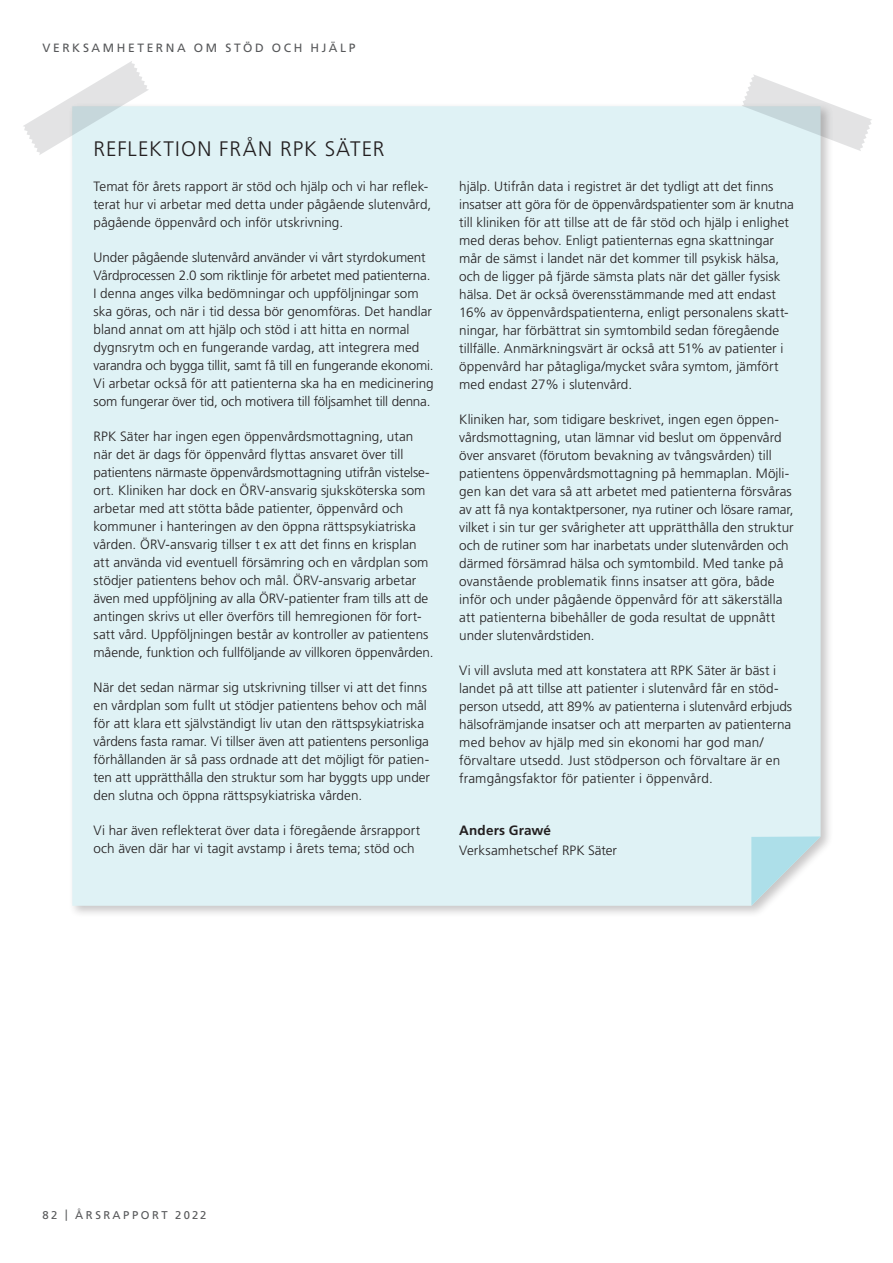
<style>
.page{position:relative;width:893px;height:1263px;background:#fff}
.page>*{position:absolute;margin:0;border:0;box-sizing:border-box;transform-origin:0 0}
.H2_Reflektioner_Rubr{font:300 21px "Frutiger LT Pro";letter-spacing:.045em;color:#231f20}
.Reflektioner_bröd{font:300 13.5px/18px "Frutiger LT Pro";color:#231f20}
.H4_Reflektioner_mell{font:700 13.5px "Frutiger LT Pro";letter-spacing:.015em;color:#231f20}
.Kapitelrubrik_HÖGER{font:12px "Frutiger LT Pro";letter-spacing:.22em;color:#57585a}
.t1{font:11.25px "Frutiger LT Pro";letter-spacing:.22em;color:#57585a}
</style>
<div class="page">
<div style="left:69px;top:103px;width:764px;height:816px;background:#231f20;opacity:.25"></div>
<div style="left:72px;top:106px;width:749px;height:800px;background:#dff2f5"></div>
<svg style="left:751px;top:836px;width:70px;height:70px"></svg>
<svg style="left:741px;top:75px;width:131px;height:76px"></svg>
<svg style="left:23px;top:61px;width:126px;height:94px"></svg>
<p class="Kapitelrubrik_HÖGER" style="left:43px;top:40px;width:314px">VERKSAMHETERNA OM STÖD OCH HJÄLP</p>
<h2 class="H2_Reflektioner_Rubr" style="left:94px;top:137px;width:292px">REFLEKTION FRÅN RPK SÄTER</h2>
<p class="Reflektioner_bröd" style="left:94px;top:177px;width:339px">Temat för årets rapport är stöd och hjälp och vi har reflek&shy;terat hur vi arbetar med detta under pågående slutenvård, pågående öppenvård och inför utskrivning.</p>
<p class="Reflektioner_bröd" style="left:94px;top:248px;width:342px">Under pågående slutenvård använder vi vårt styrdokument Vårdprocessen 2.0 som riktlinje för arbetet med patienterna.<br>I denna anges vilka bedömningar och uppföljningar som ska göras, och när i tid dessa bör genomföras. Det handlar bland annat om att hjälp och stöd i att hitta en normal dygnsrytm och en fungerande vardag, att integrera med varandra och bygga tillit, samt få till en fungerande ekonomi.<br>Vi arbetar också för att patienterna ska ha en medicinering som fungerar över tid, och motivera till följsamhet till denna.</p>
<p class="Reflektioner_bröd" style="left:94px;top:427px;width:342px">RPK Säter har ingen egen öppenvårdsmottagning, utan när det är dags för öppenvård flyttas ansvaret över till patientens närmaste öppenvårdsmottagning utifrån vistelse&shy;ort. Kliniken har dock en ÖRV-ansvarig sjuksköterska som arbetar med att stötta både patienter, öppenvård och kommuner i hanteringen av den öppna rättspsykiatriska vården. ÖRV-ansvarig tillser t ex att det finns en krisplan att använda vid eventuell försämring och en vårdplan som stödjer patientens behov och mål. ÖRV-ansvarig arbetar även med uppföljning av alla ÖRV-patienter fram tills att de antingen skrivs ut eller överförs till hemregionen för fort&shy;satt vård. Uppföljningen består av kontroller av patientens mående, funktion och fullföljande av villkoren öppenvården.</p>
<p class="Reflektioner_bröd" style="left:94px;top:678px;width:338px">När det sedan närmar sig utskrivning tillser vi att det finns en vårdplan som fullt ut stödjer patientens behov och mål för att klara ett självständigt liv utan den rättspsykiatriska vårdens fasta ramar. Vi tillser även att patientens personliga förhållanden är så pass ordnade att det möjligt för patien&shy;ten att upprätthålla den struktur som har byggts upp under den slutna och öppna rättspsykiatriska vården.</p>
<p class="Reflektioner_bröd" style="left:94px;top:821px;width:328px">Vi har även reflekterat över data i föregående årsrapport och även där har vi tagit avstamp i årets tema; stöd och</p>
<p class="Reflektioner_bröd" style="left:459px;top:177px;width:336px">hjälp. Utifrån data i registret är det tydligt att det finns insatser att göra för de öppenvårdspatienter som är knutna till kliniken för att tillse att de får stöd och hjälp i enlighet med deras behov. Enligt patienternas egna skattningar mår de sämst i landet när det kommer till psykisk hälsa, och de ligger på fjärde sämsta plats när det gäller fysisk hälsa. Det är också överensstämmande med att endast 16% av öppenvårdspatienterna, enligt personalens skatt&shy;ningar, har förbättrat sin symtombild sedan föregående tillfälle. Anmärkningsvärt är också att 51% av patienter i öppenvård har påtagliga/mycket svåra symtom, jämfört med endast 27% i slutenvård.</p>
<p class="Reflektioner_bröd" style="left:459px;top:410px;width:336px">Kliniken har, som tidigare beskrivet, ingen egen öppen&shy;vårdsmottagning, utan lämnar vid beslut om öppenvård över ansvaret (förutom bevakning av tvångsvården) till patientens öppenvårdsmottagning på hemmaplan. Möjli&shy;gen kan det vara så att arbetet med patienterna försvåras av att få nya kontaktpersoner, nya rutiner och lösare ramar, vilket i sin tur ger svårigheter att upprätthålla den struktur och de rutiner som har inarbetats under slutenvården och därmed försämrad hälsa och symtombild. Med tanke på ovanstående problematik finns insatser att göra, både inför och under pågående öppenvård för att säkerställa att patienterna bibehåller de goda resultat de uppnått under slutenvårdstiden.</p>
<p class="Reflektioner_bröd" style="left:459px;top:661px;width:334px">Vi vill avsluta med att konstatera att RPK Säter är bäst i landet på att tillse att patienter i slutenvård får en stöd&shy;person utsedd, att 89% av patienterna i slutenvård erbjuds hälsofrämjande insatser och att merparten av patienterna med behov av hjälp med sin ekonomi har god man/ förvaltare utsedd. Just stödperson och förvaltare är en framgångsfaktor för patienter i öppenvård.</p>
<h4 class="H4_Reflektioner_mell" style="left:459px;top:822px;width:93px">Anders Grawé</h4>
<p class="Reflektioner_bröd" style="left:459px;top:842px;width:159px">Verksamhetschef RPK Säter</p>
<p class="t1" style="left:43px;top:1209px;width:165px">82 | ÅRSRAPPORT 2022</p>
</div>
